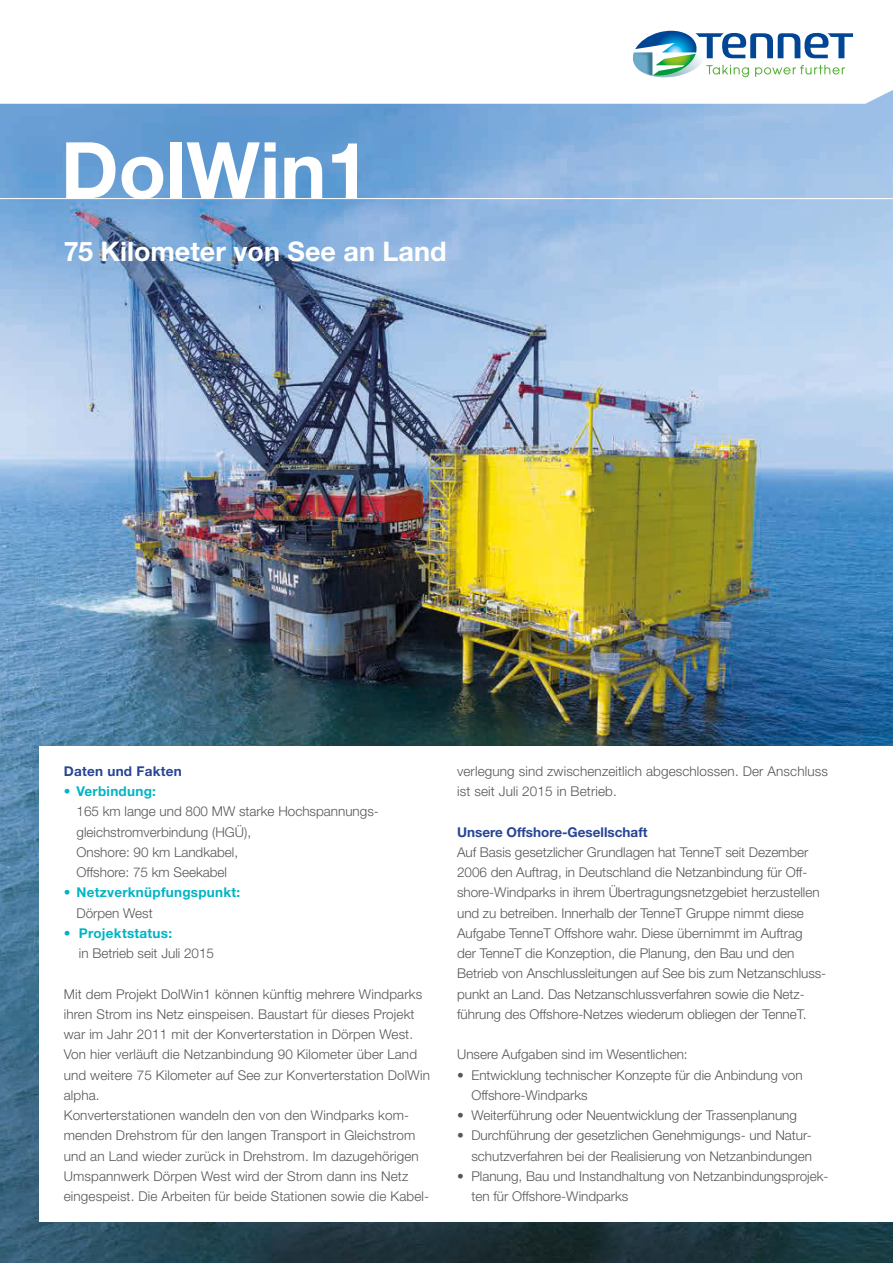
<style>
.page{position:relative;width:893px;height:1263px;background:#fff}
.page>*{position:absolute;margin:0;border:0;box-sizing:border-box;transform-origin:0 0}
.t1{font:700 78px "Helvetica Neue LT";color:#fff}
.t2{font:700 27px "Helvetica Neue LT";color:#fff}
.t3{font:300 13.5px/20.2px "Helvetica Neue LT";color:#575756}
.t4{font:700 13.5px "Helvetica Neue LT";letter-spacing:.02em;color:#00b4c5}
.t5{font:700 13.5px "Helvetica Neue LT";color:#274594}
.t6{font:700 13.5px "Helvetica Neue LT";letter-spacing:.02em;color:#274594}
</style>
<div class="page">
<img style="left:0;top:104px;width:893px;height:1159px">
<div style="left:40px;top:746px;width:853px;height:475px;background:#fff"></div>
<hr style="left:0;top:198px;width:893px;height:1px;background:#fff">
<svg style="left:0;top:30px;width:893px;height:74px"></svg>
<svg style="left:630px;top:31px;width:223px;height:48px"></svg>
<h1 class="t1" style="left:61px;top:122px;width:310px">DolWin1</h1>
<h2 class="t2" style="left:64px;top:234px;width:384px">75 Kilometer von See an Land</h2>
<p class="t6" style="left:64px;top:763px;width:120px">Daten und Fakten</p>
<p class="t4" style="left:64px;top:783px;width:94px">• Verbindung:</p>
<p class="t3" style="left:77px;top:801px;width:304px">165 km lange und 800 MW starke Hochspannungs&shy;gleichstromverbindung (HGÜ),<br>Onshore: 90 km Landkabel,<br>Offshore: 75 km Seekabel</p>
<p class="t4" style="left:64px;top:884px;width:178px">• Netzverknüpfungspunkt:</p>
<p class="t3" style="left:77px;top:902px;width:78px">Dörpen West</p>
<p class="t4" style="left:64px;top:925px;width:110px">• Projektstatus:</p>
<p class="t3" style="left:79px;top:943px;width:137px">in Betrieb seit Juli 2015</p>
<p class="t3" style="left:64px;top:983px;width:368px">Mit dem Projekt DolWin1 können künftig mehrere Windparks ihren Strom ins Netz einspeisen. Baustart für dieses Projekt war im Jahr 2011 mit der Konverterstation in Dörpen West.<br>Von hier verläuft die Netzanbindung 90 Kilometer über Land und weitere 75 Kilometer auf See zur Konverterstation DolWin alpha.<br>Konverterstationen wandeln den von den Windparks kom&shy;menden Drehstrom für den langen Transport in Gleichstrom und an Land wieder zurück in Drehstrom. Im dazugehörigen Umspannwerk Dörpen West wird der Strom dann ins Netz eingespeist. Die Arbeiten für beide Stationen sowie die Kabel-</p>
<p class="t3" style="left:457px;top:761px;width:372px">verlegung sind zwischenzeitlich abgeschlossen. Der Anschluss ist seit Juli 2015 in Betrieb.</p>
<p class="t5" style="left:457px;top:823px;width:192px">Unsere Offshore-Gesellschaft</p>
<p class="t3" style="left:457px;top:842px;width:371px">Auf Basis gesetzlicher Grundlagen hat TenneT seit Dezember 2006 den Auftrag, in Deutschland die Netzanbindung für Off&shy;shore-Windparks in ihrem Übertragungsnetzgebiet herzustellen und zu betreiben. Innerhalb der TenneT Gruppe nimmt diese Aufgabe TenneT Offshore wahr. Diese übernimmt im Auftrag<br>der TenneT die Konzeption, die Planung, den Bau und den Betrieb von Anschlussleitungen auf See bis zum Netzanschluss&shy;punkt an Land. Das Netzanschlussverfahren sowie die Netz&shy;führung des Offshore-Netzes wiederum obliegen der TenneT.</p>
<p class="t3" style="left:457px;top:1044px;width:232px">Unsere Aufgaben sind im Wesentlichen:</p>
<p class="t3" style="left:471px;top:1064px;width:333px;text-indent:-14px">• Entwicklung technischer Konzepte für die Anbindung von<br>Offshore-Windparks</p>
<p class="t3" style="left:457px;top:1105px;width:341px">• Weiterführung oder Neuentwicklung der Trassenplanung</p>
<p class="t3" style="left:457px;top:1125px;width:356px;text-align:right">• Durchführung der gesetzlichen Genehmigungs- und Natur&shy;schutzverfahren bei der Realisierung von Netzanbindungen</p>
<p class="t3" style="left:471px;top:1166px;width:359px;text-indent:-14px">• Planung, Bau und Instandhaltung von Netzanbindungsprojek&shy;ten für Offshore-Windparks</p>
</div>
